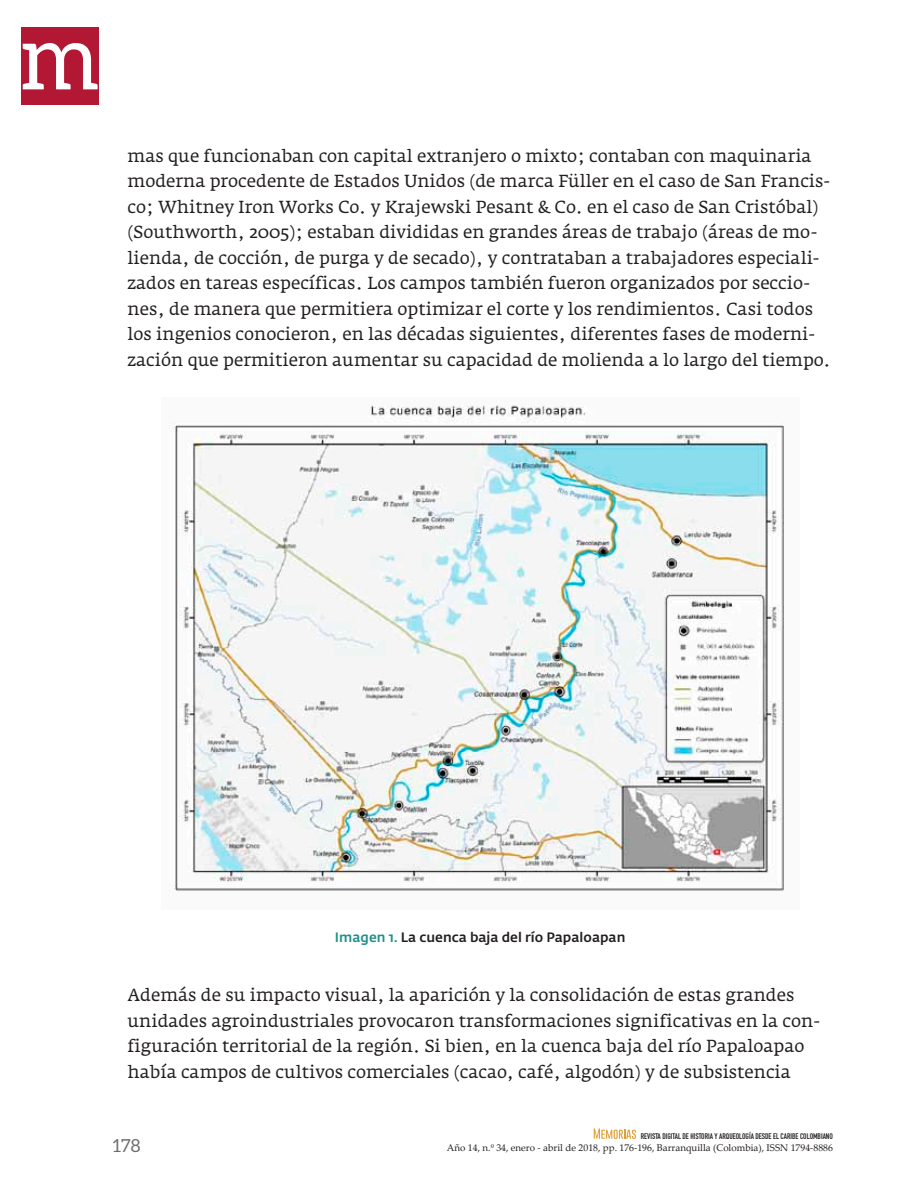
<style>
.page{position:relative;width:918px;height:1188px;background:#fff}
.page>*{position:absolute;margin:0;border:0;box-sizing:border-box;transform-origin:0 0}
.t1{font:18px "Aleo";color:#6d6f71}
.t2{font:17.25px/25.5px "Fedra Serif A";color:#231f20}
.t3{font:500 13.5px "Fedra Sans Std";color:#231f20}
.t4{font:9.75px "Palatino Linotype";color:#231f20}
.t5{font:8.1px "DIN Engschrift Std";color:#231f20}
.s1{color:#1d908b}
</style>
<div class="page">
<div style="left:21px;top:27px;width:78px;height:78px;background:#b21734"></div>
<svg style="left:23px;top:43px;width:75px;height:46px"></svg>
<svg style="left:594px;top:1129px;width:42px;height:10px"></svg>
<img style="left:172px;top:405px;width:612px;height:486px">
<p class="t2" style="left:128px;top:143px;width:705px">mas que funcionaban con capital extranjero o mixto; contaban con maquinaria moderna procedente de Estados Unidos (de marca Füller en el caso de San Francis&shy;co; Whitney Iron Works Co. y Krajewski Pesant &amp; Co. en el caso de San Cristóbal) (Southworth, 2005); estaban divididas en grandes áreas de trabajo (áreas de mo&shy;lienda, de cocción, de purga y de secado), y contrataban a trabajadores especiali&shy;zados en tareas específicas. Los campos también fueron organizados por seccio&shy;nes, de manera que permitiera optimizar el corte y los rendimientos. Casi todos los ingenios conocieron, en las décadas siguientes, diferentes fases de moderni&shy;zación que permitieron aumentar su capacidad de molienda a lo largo del tiempo.</p>
<p class="t3" style="left:335px;top:929px;width:292px"><span class="s1">Imagen 1.</span> La cuenca baja del río Papaloapan</p>
<p class="t2" style="left:128px;top:983px;width:694px">Además de su impacto visual, la aparición y la consolidación de estas grandes unidades agroindustriales provocaron transformaciones significativas en la con&shy;figuración territorial de la región. Si bien, en la cuenca baja del río Papaloapao había campos de cultivos comerciales (cacao, café, algodón) y de subsistencia</p>
<p class="t1" style="left:113px;top:1136px;width:29px">178</p>
<p class="t5" style="left:641px;top:1131px;width:194px">REVISTA DIGITAL DE HISTORIA Y ARQUEOLOGÍA DESDE EL CARIBE COLOMBIANO</p>
<p class="t4" style="left:447px;top:1140px;width:388px">Año 14, n.º 34, enero - abril de 2018, pp. 176-196, Barranquilla (Colombia), ISSN 1794-8886</p>
</div>
